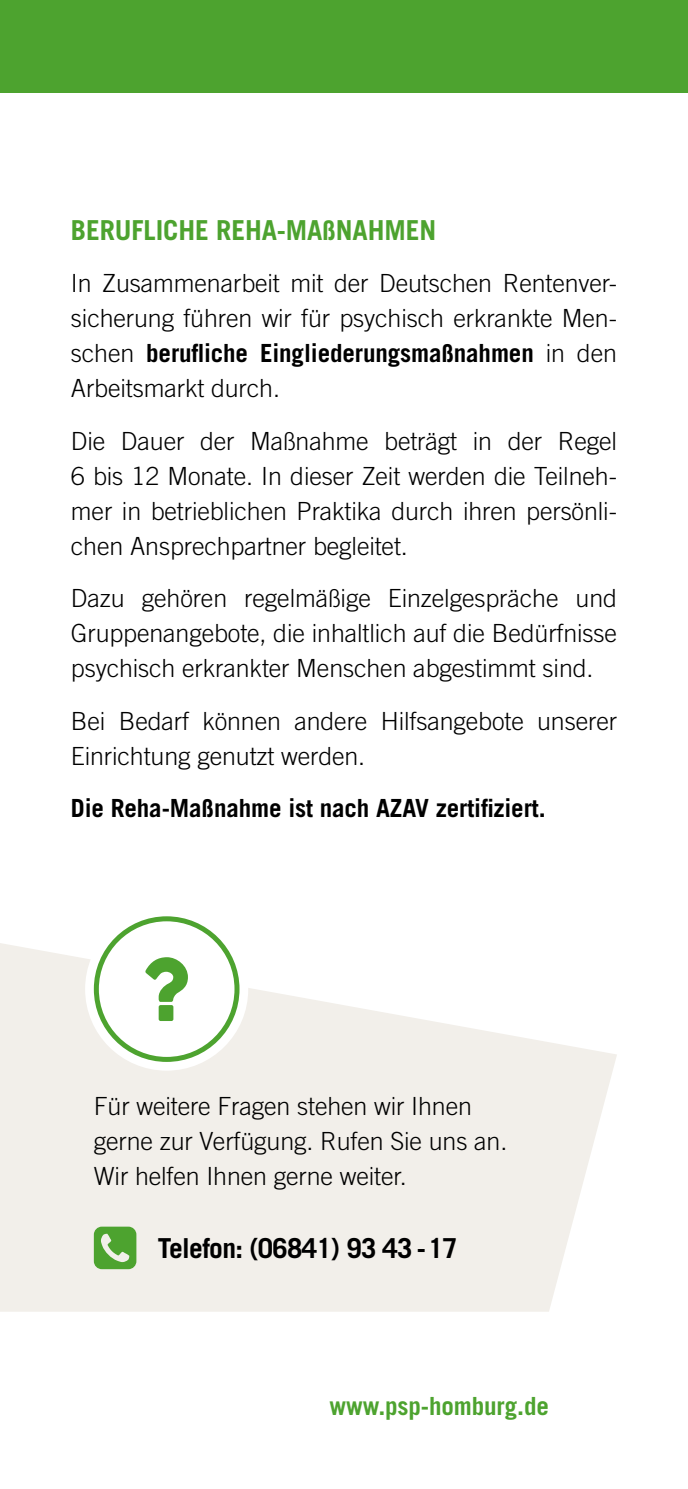
<style>
.page{position:relative;width:688px;height:1489px;background:#fff}
.page>*{position:absolute;margin:0;border:0;box-sizing:border-box;transform-origin:0 0}
.t1{font:700 27.5px "Trade Gothic LT Std";letter-spacing:-.005em;color:#4da32f}
.t2{font:700 27.5px "Trade Gothic LT Std";letter-spacing:-.025em;color:#000}
.t3{font:300 25px/35px "Trade Gothic LT Std";letter-spacing:-.005em;color:#000;text-align:justify}
.t4{font:700 25px "Trade Gothic LT Std";letter-spacing:-.005em;color:#000}
.t5{font:700 25px "Trade Gothic LT Std";letter-spacing:-.005em;color:#4da32f}
.s1{font-weight:700}
</style>
<div class="page">
<svg style="left:0;top:943px;width:617px;height:368px;fill:#f2efea"></svg>
<svg style="left:85px;top:907px;width:163px;height:163px"></svg>
<div style="left:96px;top:918px;width:141px;height:141px;background:#fff;border-radius:50%"></div>
<div style="left:94px;top:916px;width:145px;height:145px;border:5px solid #4da32f;border-radius:50%"></div>
<svg style="left:94px;top:1226px;width:42px;height:43px;background:#6cb152"></svg>
<div style="left:0;top:0;width:687px;height:92px;background:#4da32f"></div>
<svg style="left:145px;top:957px;width:43px;height:63px"></svg>
<p class="t1" style="left:71px;top:213px;width:366px">BERUFLICHE REHA-MAßNAHMEN</p>
<p class="t3" style="left:71px;top:265px;width:547px">In Zusammenarbeit mit der Deutschen Rentenver&shy;sicherung führen wir für psychisch erkrankte Men&shy;schen <span class="s1">berufliche Eingliederungsmaßnahmen</span> in den Arbeitsmarkt durch.</p>
<p class="t3" style="left:71px;top:423px;width:547px">Die Dauer der Maßnahme beträgt in der Regel 6 bis 12 Monate. In dieser Zeit werden die Teilneh&shy;mer in betrieblichen Praktika durch ihren persönli&shy;chen Ansprechpartner begleitet.</p>
<p class="t3" style="left:71px;top:580px;width:547px">Dazu gehören regelmäßige Einzelgespräche und Gruppenangebote, die inhaltlich auf die Bedürfnisse psychisch erkrankter Menschen abgestimmt sind.</p>
<p class="t3" style="left:71px;top:703px;width:547px">Bei Bedarf können andere Hilfsangebote unserer<br>Einrichtung genutzt werden.</p>
<p class="t4" style="left:71px;top:793px;width:476px">Die Reha-Maßnahme ist nach AZAV zertifiziert.</p>
<p class="t3" style="left:94px;top:1088px;width:415px;text-align:left">Für weitere Fragen stehen wir Ihnen gerne zur Verfügung. Rufen Sie uns an.<br>Wir helfen Ihnen gerne weiter.</p>
<p class="t2" style="left:158px;top:1230px;width:301px">Telefon: (06841) 93 43 - 17</p>
<p class="t5" style="left:329px;top:1390px;width:221px">www.psp-homburg.de</p>
</div>
